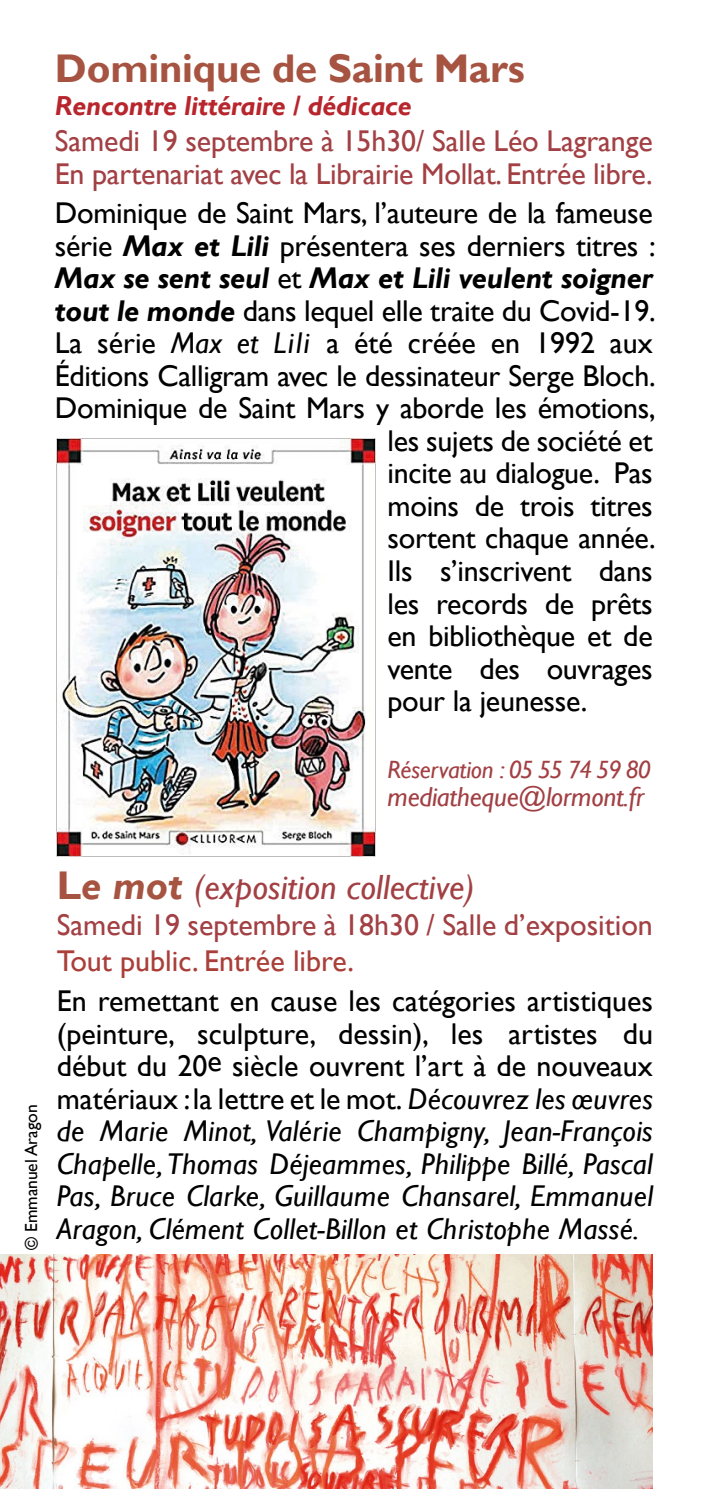
<style>
.page{position:relative;width:709px;height:1489px;background:#fff}
.page>*{position:absolute;margin:0;border:0;box-sizing:border-box;transform-origin:0 0}
.t1{font:700 40px "Gill Sans";letter-spacing:-.005em;color:#a65441}
.t2{font:italic 35px "Gill Sans";letter-spacing:.005em;color:#a24044}
.t3{font:30px "Gill Sans";letter-spacing:-.01em;color:#000}
.t4{font:italic 30px/32.5px "Gill Sans";letter-spacing:.01em;color:#000;text-align:justify}
.t5{font:30px/36px "Gill Sans";letter-spacing:-.005em;color:#a24044}
.t6{font:italic 700 30px "Gill Sans";letter-spacing:-.01em;color:#000}
.t7{font:italic 700 27.5px "Gill Sans";letter-spacing:-.01em;color:#b8262d}
.t8{font:italic 27.5px "Gill Sans";letter-spacing:-.01em;color:#a24044}
.t9{font:italic 25px "Gill Sans";letter-spacing:-.01em;color:#a24044}
.t10{font:17.5px "Gill Sans";color:#000}
.s1{font-weight:700;font-style:italic}
.s2{font-weight:400;font-style:normal}
.s3{font-style:italic}
.s4{font-weight:700;font-style:normal;font-size:40px;color:#a65441}
.s5{font-weight:700;font-size:40px;color:#a65441}
.s6{color:#aa3f39}
.s7{font-style:normal}
</style>
<div class="page">
<hr style="left:708px;top:772px;width:1px;height:46px;background:#cc2937">
<img style="left:0;top:1254px;width:653px;height:234px">
<img style="left:57px;top:438px;width:318px;height:418px">
<p class="t1" style="left:55px;top:45px;width:471px">Dominique de Saint Mars</p>
<p class="t7" style="left:55px;top:90px;width:358px">Rencontre littéraire / dédicace</p>
<p class="t5" style="left:55px;top:125px;width:599px;line-height:32.5px">Samedi 19 septembre à 15h30/ Salle Léo Lagrange<br>En partenariat avec la Librairie Mollat. Entrée libre.</p>
<p class="t3" style="left:55px;top:196px;width:599px">Dominique de Saint Mars, l’auteure de la fameuse</p>
<p class="t3" style="left:55px;top:228px;width:602px">série <span class="s1">Max et Lili</span> présentera ses derniers titres :</p>
<p class="t6" style="left:55px;top:261px;width:599px">Max se sent seul <span class="s2">et</span> Max et Lili veulent soigner</p>
<p class="t3" style="left:55px;top:293px;width:602px"><span class="s1">tout le monde</span> dans lequel elle traite du Covid-19.</p>
<p class="t3" style="left:55px;top:326px;width:599px">La série <span class="s3">Max et Lili</span> a été créée en 1992 aux</p>
<p class="t3" style="left:55px;top:358px;width:602px">Éditions Calligram avec le dessinateur Serge Bloch.</p>
<p class="t3" style="left:55px;top:391px;width:602px">Dominique de Saint Mars y aborde les émotions,</p>
<p class="t3" style="left:387px;top:423px;width:267px">les sujets de société et</p>
<p class="t3" style="left:387px;top:456px;width:267px">incite au dialogue. Pas</p>
<p class="t3" style="left:387px;top:488px;width:267px">moins de trois titres</p>
<p class="t3" style="left:387px;top:521px;width:270px">sortent chaque année.</p>
<p class="t3" style="left:387px;top:553px;width:267px">Ils s’inscrivent dans</p>
<p class="t3" style="left:387px;top:586px;width:267px">les records de prêts</p>
<p class="t3" style="left:387px;top:618px;width:267px">en bibliothèque et de</p>
<p class="t3" style="left:387px;top:651px;width:267px">vente des ouvrages</p>
<p class="t3" style="left:387px;top:683px;width:201px">pour la jeunesse.</p>
<p class="t9" style="left:387px;top:755px;width:264px">Réservation : 05 55 74 59 80</p>
<p class="t8" style="left:387px;top:780px;width:258px">mediatheque@lormont.fr</p>
<p class="t10" style="left:21px;top:1249px;width:147px;rotate:-90deg">© Emmanuel Aragon</p>
<p class="t2" style="left:57px;top:867px;width:419px"><span class="s4">L</span><span class="s5">e mot</span> (exposition collective)</p>
<p class="t5" style="left:57px;top:907px;width:597px">Samedi 19 septembre à 18h30 / Salle d’exposition<br><span class="s6">Tout public. Entrée libre.</span></p>
<p class="t4" style="left:57px;top:985px;width:598px"><span class="s7">En remettant en cause les catégories artistiques (peinture, sculpture, dessin), les artistes du début du 20</span><sup>e</sup> <span class="s7">siècle ouvrent l’art à de nouveaux matériaux : la lettre et le mot.</span> Découvrez les œuvres de Marie Minot, Valérie Champigny, Jean-François Chapelle, Thomas Déjeammes, Philippe Billé, Pascal Pas, Bruce Clarke, Guillaume Chansarel, Emmanuel Aragon, Clément Collet-Billon et Christophe Massé.</p>
</div>
